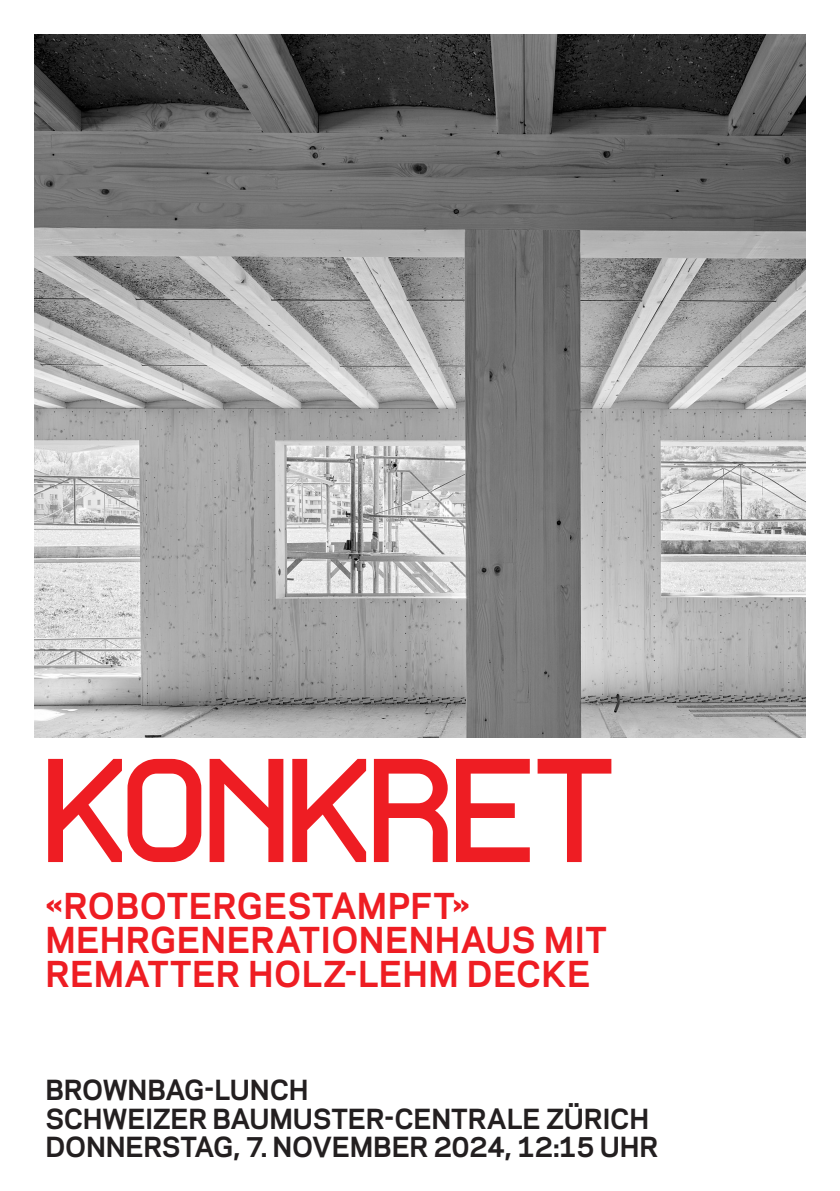
<style>
.page{position:relative;width:840px;height:1191px;background:#fff}
.page>*{position:absolute;margin:0;border:0;box-sizing:border-box;transform-origin:0 0}
.V_-_Veranstaltungstyp{font:144px "Autoscape TT";letter-spacing:-.08em;color:#ee1d23}
.V_-_Veranstaltungstitel{font:700 33.6px "Galaxie Polaris";letter-spacing:.01em;color:#ee1d23}
.V_-_Infotext{font:700 26px "Galaxie Polaris";letter-spacing:-.01em;color:#231f20}
</style>
<div class="page">
<img style="left:34px;top:34px;width:771px;height:703px">
<p class="V_-_Veranstaltungstyp" style="left:45px;top:727px;width:584px">KONKRET</p>
<p class="V_-_Veranstaltungstitel" style="left:45px;top:880px;width:426px">«ROBOTERGESTAMPFT»</p>
<p class="V_-_Veranstaltungstitel" style="left:45px;top:914px;width:562px">MEHRGENERATIONENHAUS MIT</p>
<p class="V_-_Veranstaltungstitel" style="left:45px;top:948px;width:546px">REMATTER HOLZ-LEHM DECKE</p>
<p class="V_-_Infotext" style="left:45px;top:1070px;width:264px">BROWNBAG-LUNCH</p>
<p class="V_-_Infotext" style="left:45px;top:1099px;width:605px">SCHWEIZER BAUMUSTER-CENTRALE ZÜRICH</p>
<p class="V_-_Infotext" style="left:45px;top:1127px;width:614px">DONNERSTAG, 7. NOVEMBER 2024, 12:15 UHR</p>
</div>
